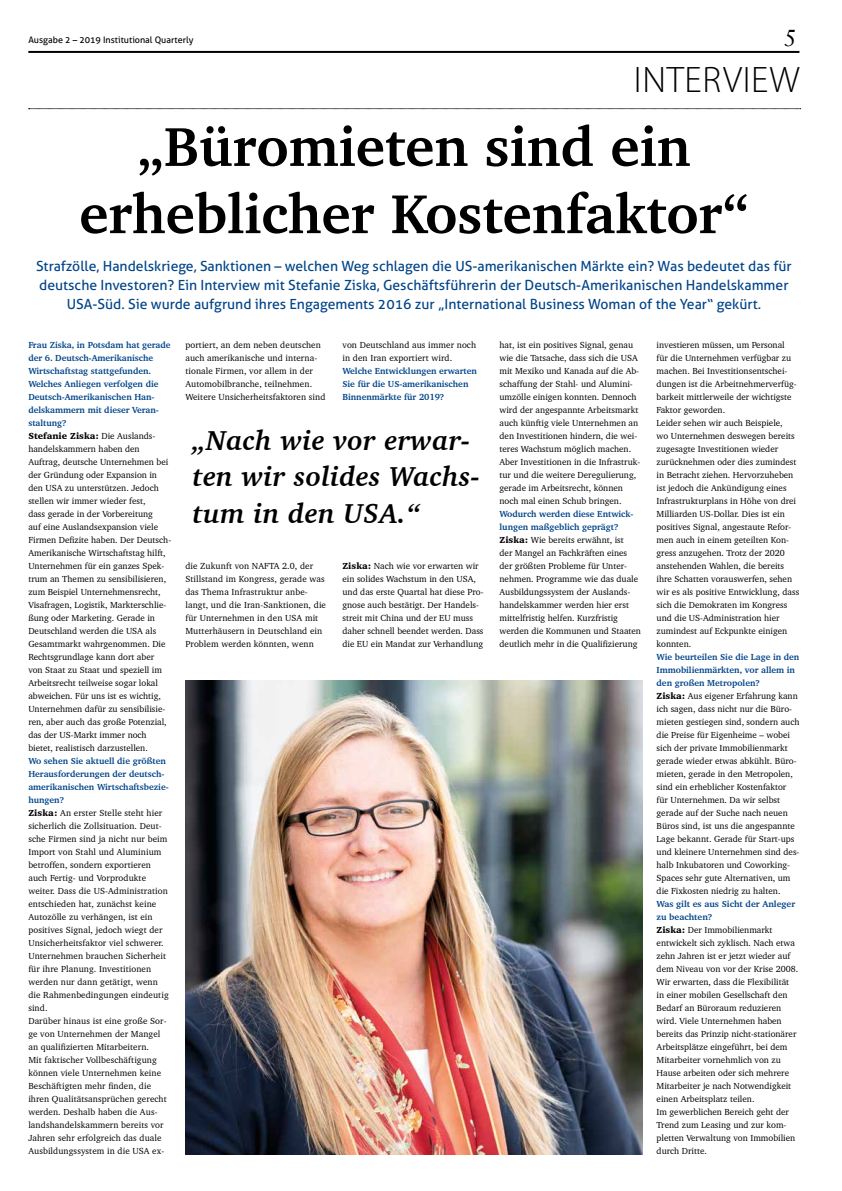
<style>
.page{position:relative;width:842px;height:1191px;background:#fff}
.page>*{position:absolute;margin:0;border:0;box-sizing:border-box;transform-origin:0 0}
.t1{font:700 56px/67.2px "Charter BT";color:#000;text-align:center}
.t2{font:300 37px "Myriad Pro";letter-spacing:.02em;color:#000}
.t3{font:italic 700 28px/36px "Charter BT";letter-spacing:.01em;color:#000}
.t4{font:23px "Sabon LT";color:#000}
.t5{font:14px/19px "Aller";color:#004489;text-align:center}
.t6{font:9px/13px "Charter BT";color:#000}
.t7{font:700 9px/13px "Charter BT";color:#004489}
.t8{font:9px "Aller";color:#000}
.s1{font-weight:700;color:#004489}
.s2{font-weight:900}
</style>
<div class="page">
<hr style="left:28px;top:51px;width:771px;height:2px;background:#000">
<svg style="left:29px;top:108px;width:772px;height:1px"></svg>
<img style="left:185px;top:680px;width:457px;height:474px">
<p class="t8" style="left:28px;top:34px;width:167px">Ausgabe 2 – 2019 Institutional Quarterly</p>
<h3 class="t4" style="left:784px;top:25px;width:14px">5</h3>
<h2 class="t2" style="left:634px;top:57px;width:168px">INTERVIEW</h2>
<h1 class="t1" style="left:79px;top:112px;width:671px">„Büromieten sind ein erheblicher Kostenfaktor“</h1>
<p class="t5" style="left:36px;top:256px;width:757px">Strafzölle, Handelskriege, Sanktionen – welchen Weg schlagen die US-amerikanischen Märkte ein? Was bedeutet das für deutsche Investoren? Ein Interview mit Stefanie Ziska, Geschäftsführerin der Deutsch-Amerikanischen Handelskammer<br>USA-Süd. Sie wurde aufgrund ihres Engagements 2016 zur „International Business Woman of the Year“ gekürt.</p>
<p class="t6" style="left:499px;top:338px;width:142px">hat, ist ein positives Signal, genau wie die Tatsache, dass sich die USA mit Mexiko und Kanada auf die Ab&shy;schaffung der Stahl- und Alumini&shy;umzölle einigen konnten. Dennoch wird der angespannte Arbeitsmarkt auch künftig viele Unternehmen an den Investitionen hindern, die wei&shy;teres Wachstum möglich machen.<br>Aber Investitionen in die Infrastruk&shy;tur und die weitere Deregulierung, gerade im Arbeitsrecht, können noch mal einen Schub bringen.</p>
<p class="t6" style="left:499px;top:507px;width:143px"><span class="s1">Wodurch werden diese Entwick&shy;lungen maßgeblich geprägt?<br></span><span class="s2">Ziska:</span> Wie bereits erwähnt, ist<br>der Mangel an Fachkräften eines der größten Probleme für Unter&shy;nehmen. Programme wie das duale<br>Ausbildungssystem der Auslands&shy;handelskammer werden hier erst mittelfristig helfen. Kurzfristig werden die Kommunen und Staaten deutlich mehr in die Qualifizierung</p>
<p class="t6" style="left:342px;top:338px;width:135px">von Deutschland aus immer noch in den Iran exportiert wird.</p>
<p class="t7" style="left:342px;top:364px;width:136px">Welche Entwicklungen erwarten<br>Sie für die US-amerikanischen<br>Binnenmärkte für 2019?</p>
<p class="t6" style="left:185px;top:338px;width:142px">portiert, an dem neben deutschen auch amerikanische und interna&shy;tionale Firmen, vor allem in der Automobilbranche, teilnehmen.<br>Weitere Unsicherheitsfaktoren sind</p>
<p class="t6" style="left:28px;top:338px;width:144px"><span class="s1">Frau Ziska, in Potsdam hat gerade der 6. Deutsch-Amerikanische<br>Wirtschaftstag stattgefunden.<br>Welches Anliegen verfolgen die<br>Deutsch-Amerikanischen Han&shy;delskammern mit dieser Veran&shy;staltung?<br></span><span class="s2">Stefanie Ziska:</span> Die Auslands&shy;handelskammern haben den<br>Auftrag, deutsche Unternehmen bei der Gründung oder Expansion in den USA zu unterstützen. Jedoch stellen wir immer wieder fest,<br>dass gerade in der Vorbereitung<br>auf eine Auslandsexpansion viele<br>Firmen Defizite haben. Der Deutsch-<br>Amerikanische Wirtschaftstag hilft,<br>Unternehmen für ein ganzes Spek&shy;trum an Themen zu sensibilisieren, zum Beispiel Unternehmensrecht,<br>Visafragen, Logistik, Markterschlie&shy;ßung oder Marketing. Gerade in<br>Deutschland werden die USA als<br>Gesamtmarkt wahrgenommen. Die<br>Rechtsgrundlage kann dort aber<br>von Staat zu Staat und speziell im<br>Arbeitsrecht teilweise sogar lokal abweichen. Für uns ist es wichtig,<br>Unternehmen dafür zu sensibilisie&shy;ren, aber auch das große Potenzial, das der US-Markt immer noch bietet, realistisch darzustellen.</p>
<p class="t6" style="left:28px;top:754px;width:142px"><span class="s1">Wo sehen Sie aktuell die größten<br>Herausforderungen der deutsch&shy;amerikanischen Wirtschaftsbezie&shy;hungen?<br></span><span class="s2">Ziska:</span> An erster Stelle steht hier sicherlich die Zollsituation. Deut&shy;sche Firmen sind ja nicht nur beim<br>Import von Stahl und Aluminium betroffen, sondern exportieren auch Fertig- und Vorprodukte weiter. Dass die US-Administration entschieden hat, zunächst keine<br>Autozölle zu verhängen, ist ein positives Signal, jedoch wiegt der<br>Unsicherheitsfaktor viel schwerer.<br>Unternehmen brauchen Sicherheit für ihre Planung. Investitionen werden nur dann getätigt, wenn die Rahmenbedingungen eindeutig sind.<br>Darüber hinaus ist eine große Sor&shy;ge von Unternehmen der Mangel an qualifizierten Mitarbeitern.<br>Mit faktischer Vollbeschäftigung können viele Unternehmen keine<br>Beschäftigten mehr finden, die ihren Qualitätsansprüchen gerecht werden. Deshalb haben die Aus&shy;landshandelskammern bereits vor<br>Jahren sehr erfolgreich das duale<br>Ausbildungssystem in die USA ex-</p>
<p class="t6" style="left:657px;top:338px;width:144px">investieren müssen, um Personal<br>für die Unternehmen verfügbar zu machen. Bei Investitionsentschei&shy;dungen ist die Arbeitnehmerverfüg&shy;barkeit mittlerweile der wichtigste<br>Faktor geworden.<br>Leider sehen wir auch Beispiele,<br>wo Unternehmen deswegen bereits zugesagte Investitionen wieder zurücknehmen oder dies zumindest in Betracht ziehen. Hervorzuheben ist jedoch die Ankündigung eines<br>Infrastrukturplans in Höhe von drei<br>Milliarden US-Dollar. Dies ist ein positives Signal, angestaute Refor&shy;men auch in einem geteilten Kon&shy;gress anzugehen. Trotz der 2020 anstehenden Wahlen, die bereits ihre Schatten vorauswerfen, sehen wir es als positive Entwicklung, dass sich die Demokraten im Kongress und die US-Administration hier zumindest auf Eckpunkte einigen konnten.</p>
<p class="t6" style="left:657px;top:650px;width:144px"><span class="s1">Wie beurteilen Sie die Lage in den Immobilienmärkten, vor allem in den großen Metropolen?<br></span><span class="s2">Ziska:</span> Aus eigener Erfahrung kann ich sagen, dass nicht nur die Büro&shy;mieten gestiegen sind, sondern auch die Preise für Eigenheime – wobei sich der private Immobilienmarkt gerade wieder etwas abkühlt. Büro&shy;mieten, gerade in den Metropolen, sind ein erheblicher Kostenfaktor für Unternehmen. Da wir selbst gerade auf der Suche nach neuen Büros sind, ist uns die angespannte Lage bekannt. Gerade für Start-ups und kleinere Unternehmen sind des&shy;halb Inkubatoren und Coworking-Spaces sehr gute Alternativen, um die Fixkosten niedrig zu halten.</p>
<p class="t6" style="left:657px;top:897px;width:143px"><span class="s1">Was gilt es aus Sicht der Anleger zu beachten?<br></span><span class="s2">Ziska:</span> Der Immobilienmarkt entwickelt sich zyklisch. Nach etwa zehn Jahren ist er jetzt wieder auf dem Niveau von vor der Krise 2008.<br>Wir erwarten, dass die Flexibilität in einer mobilen Gesellschaft den<br>Bedarf an Büroraum reduzieren wird. Viele Unternehmen haben bereits das Prinzip nicht-stationärer<br>Arbeitsplätze eingeführt, bei dem<br>Mitarbeiter vornehmlich von zu<br>Hause arbeiten oder sich mehrere<br>Mitarbeiter je nach Notwendigkeit einen Arbeitsplatz teilen.<br>Im gewerblichen Bereich geht der<br>Trend zum Leasing und zur kom&shy;pletten Verwaltung von Immobilien durch Dritte.</p>
<h3 class="t3" style="left:192px;top:422px;width:289px">„Nach wie vor erwar&shy;ten wir solides Wachs&shy;tum in den USA.“</h3>
<p class="t6" style="left:185px;top:559px;width:142px">die Zukunft von NAFTA 2.0, der<br>Stillstand im Kongress, gerade was das Thema Infrastruktur anbe&shy;langt, und die Iran-Sanktionen, die für Unternehmen in den USA mit<br>Mutterhäusern in Deutschland ein<br>Problem werden könnten, wenn</p>
<p class="t6" style="left:342px;top:559px;width:143px"><span class="s2">Ziska:</span> Nach wie vor erwarten wir ein solides Wachstum in den USA, und das erste Quartal hat diese Pro&shy;gnose auch bestätigt. Der Handels&shy;streit mit China und der EU muss daher schnell beendet werden. Dass die EU ein Mandat zur Verhandlung</p>
</div>
